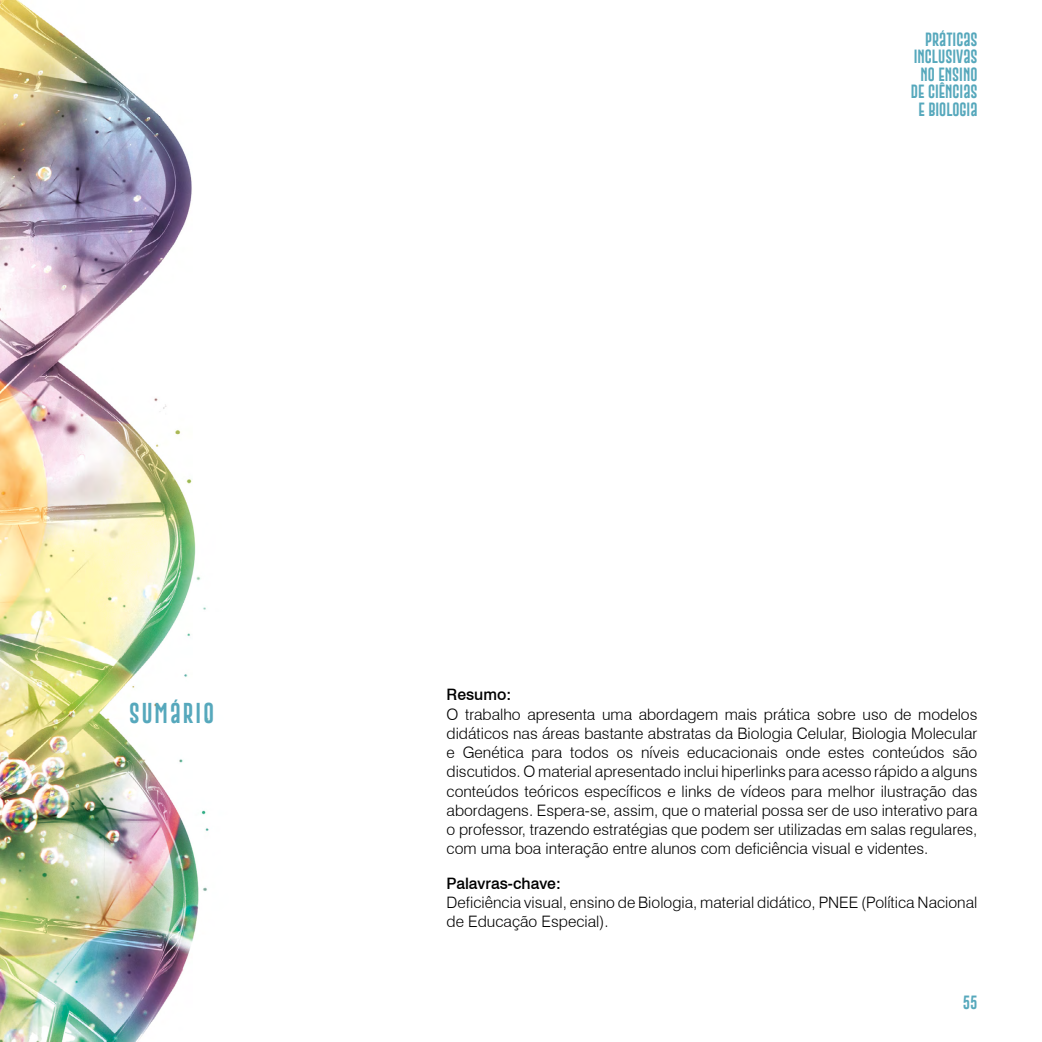
<style>
.page{position:relative;width:1042px;height:1042px;background:#fff}
.page>*{position:absolute;margin:0;border:0;box-sizing:border-box;transform-origin:0 0}
.t1{font:21px "Gobold Extra 2";letter-spacing:.1em;color:#56a8bc}
.t2{font:300 15.75px/19.2px "Swiss 721 BT";color:#000;text-align:justify}
.t3{font:500 15.75px "Swiss 721 BT";color:#000}
.t4{font:14px/17.5px "Gobold Extra 2";color:#56a8bc;text-align:right}
</style>
<div class="page">
<img style="left:0;top:0;width:209px;height:1041px">
<h1 class="t1" style="left:129px;top:700px;width:86px">SUMÁRIO</h1>
<p class="t4" style="left:911px;top:31px;width:68px">PRÁTICAS<br>INCLUSIVAS<br>NO ENSINO<br>DE CIÊNCIAS<br>E BIOLOGIA</p>
<p class="t3" style="left:446px;top:685px;width:66px">Resumo:</p>
<p class="t2" style="left:446px;top:704px;width:532px">O trabalho apresenta uma abordagem mais prática sobre uso de modelos didáticos nas áreas bastante abstratas da Biologia Celular, Biologia Molecular e Genética para todos os níveis educacionais onde estes conteúdos são discutidos. O material apresentado inclui hiperlinks para acesso rápido a alguns conteúdos teóricos específicos e links de vídeos para melhor ilustração das abordagens. Espera-se, assim, que o material possa ser de uso interativo para o professor, trazendo estratégias que podem ser utilizadas em salas regulares, com uma boa interação entre alunos com deficiência visual e videntes.</p>
<p class="t3" style="left:446px;top:873px;width:116px">Palavras-chave:</p>
<p class="t2" style="left:446px;top:892px;width:532px">Deficiência visual, ensino de Biologia, material didático, PNEE (Política Nacional de Educação Especial).</p>
<p class="t4" style="left:963px;top:993px;width:16px">55</p>
</div>
